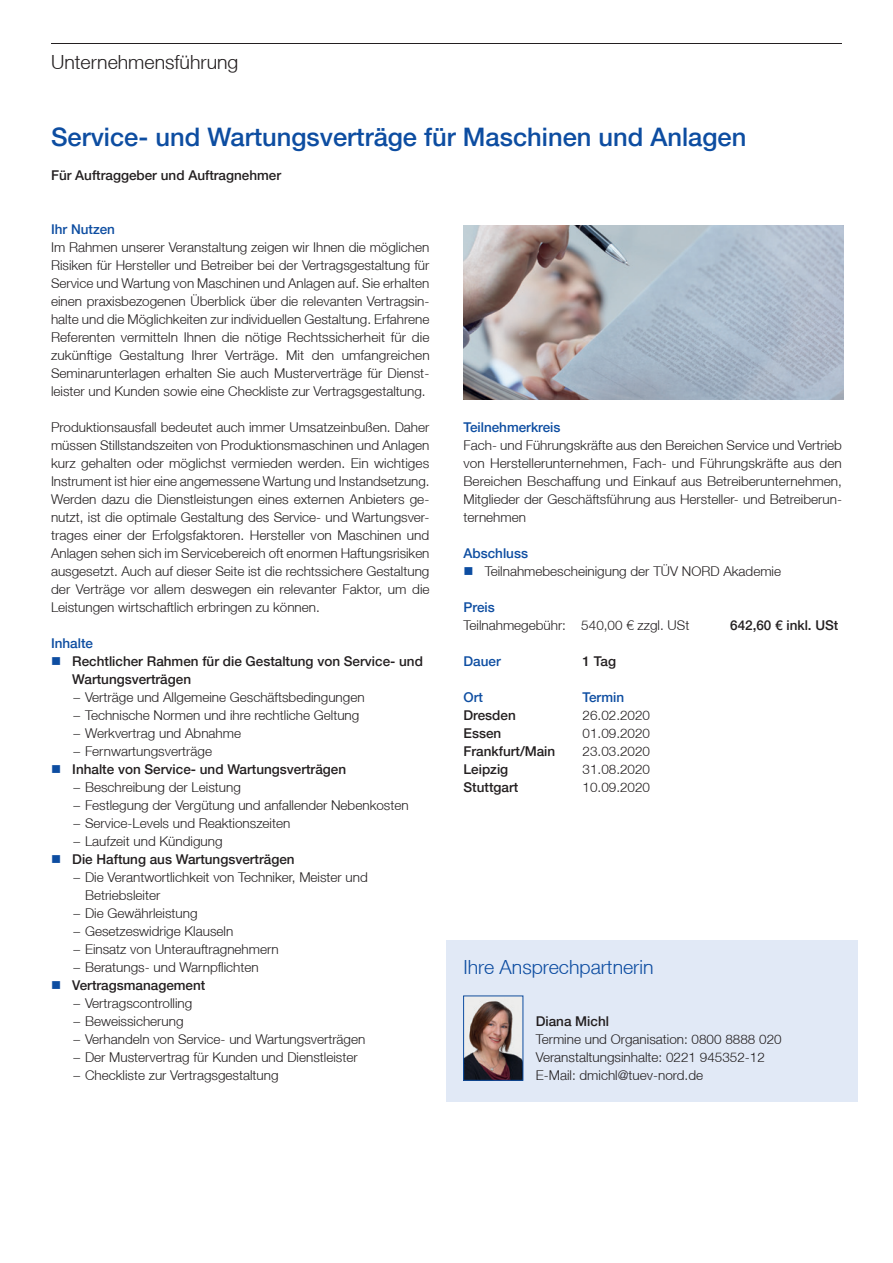
<style>
.page{position:relative;width:893px;height:1263px;background:#fff}
.page>*{position:absolute;margin:0;border:0;box-sizing:border-box;transform-origin:0 0}
.t1{font:500 25.5px "Helvetica Neue LT";color:#0d4da1}
.t2{font:300 19.5px "Helvetica Neue LT";color:#0d4da1}
.t3{font:300 19.5px "Helvetica Neue LT";color:#231f20}
.t4{font:300 13.5px/18px "Helvetica Neue LT";color:#231f20;text-align:justify}
.t5{font:500 13.5px/18px "Helvetica Neue LT";color:#231f20}
.t6{font:500 13.5px "Helvetica Neue LT";color:#0d4da1}
</style>
<div class="page">
<hr style="left:51px;top:43px;width:791px;height:1px;background:#231f20">
<div style="left:446px;top:940px;width:411px;height:161px;background:#e1e9f6"></div>
<img style="left:465px;top:998px;width:56px;height:80px">
<div style="left:463px;top:996px;width:60px;height:84px;border:1px solid #0d4da1"></div>
<img style="left:463px;top:225px;width:380px;height:175px">
<h2 class="t3" style="left:51px;top:50px;width:189px">Unternehmensführung</h2>
<h1 class="t1" style="left:51px;top:121px;width:697px">Service- und Wartungsverträge für Maschinen und Anlagen</h1>
<p class="t5" style="left:51px;top:166px;width:232px">Für Auftraggeber und Auftragnehmer</p>
<p class="t6" style="left:51px;top:221px;width:66px">Ihr Nutzen</p>
<p class="t4" style="left:51px;top:238px;width:380px">Im Rahmen unserer Veranstaltung zeigen wir Ihnen die möglichen Risiken für Hersteller und Betreiber bei der Vertragsgestaltung für Service und Wartung von Maschinen und Anlagen auf. Sie erhalten einen praxisbezogenen Überblick über die relevanten Vertragsin&shy;halte und die Möglichkeiten zur individuellen Gestaltung. Erfahrene Referenten vermitteln Ihnen die nötige Rechtssicherheit für die zukünftige Gestaltung Ihrer Verträge. Mit den umfangreichen Seminarunterlagen erhalten Sie auch Musterverträge für Dienst&shy;leister und Kunden sowie eine Checkliste zur Vertragsgestaltung.</p>
<p class="t4" style="left:51px;top:418px;width:380px">Produktionsausfall bedeutet auch immer Umsatzeinbußen. Daher müssen Stillstandszeiten von Produktionsmaschinen und Anlagen kurz gehalten oder möglichst vermieden werden. Ein wichtiges Instrument ist hier eine angemessene Wartung und Instandsetzung.<br>Werden dazu die Dienstleistungen eines externen Anbieters ge&shy;nutzt, ist die optimale Gestaltung des Service- und Wartungsver&shy;trages einer der Erfolgsfaktoren. Hersteller von Maschinen und Anlagen sehen sich im Servicebereich oft enormen Haftungsrisiken ausgesetzt. Auch auf dieser Seite ist die rechtssichere Gestaltung der Verträge vor allem deswegen ein relevanter Faktor, um die Leistungen wirtschaftlich erbringen zu können.</p>
<p class="t6" style="left:51px;top:635px;width:44px">Inhalte</p>
<p class="t5" style="left:72px;top:652px;width:352px">Rechtlicher Rahmen für die Gestaltung von Service- und<br>Wartungsverträgen</p>
<p class="t4" style="left:73px;top:688px;width:293px">– Verträge und Allgemeine Geschäftsbedingungen</p>
<p class="t4" style="left:73px;top:706px;width:288px">– Technische Normen und ihre rechtliche Geltung</p>
<p class="t4" style="left:73px;top:724px;width:169px">– Werkvertrag und Abnahme</p>
<p class="t4" style="left:73px;top:742px;width:140px">– Fernwartungsverträge</p>
<p class="t5" style="left:72px;top:760px;width:275px">Inhalte von Service- und Wartungsverträgen</p>
<p class="t4" style="left:73px;top:778px;width:169px">– Beschreibung der Leistung</p>
<p class="t4" style="left:73px;top:796px;width:337px">– Festlegung der Vergütung und anfallender Nebenkosten</p>
<p class="t4" style="left:73px;top:814px;width:218px">– Service-Levels und Reaktionszeiten</p>
<p class="t4" style="left:73px;top:832px;width:151px">– Laufzeit und Kündigung</p>
<p class="t5" style="left:72px;top:850px;width:224px">Die Haftung aus Wartungsverträgen</p>
<p class="t4" style="left:85px;top:868px;width:284px;text-indent:-12px">– Die Verantwortlichkeit von Techniker, Meister und<br>Betriebsleiter</p>
<p class="t4" style="left:73px;top:904px;width:126px">– Die Gewährleistung</p>
<p class="t4" style="left:73px;top:922px;width:161px">– Gesetzeswidrige Klauseln</p>
<p class="t4" style="left:73px;top:940px;width:207px">– Einsatz von Unterauftragnehmern</p>
<p class="t4" style="left:73px;top:958px;width:187px">– Beratungs- und Warnpflichten</p>
<p class="t5" style="left:72px;top:976px;width:135px">Vertragsmanagement</p>
<p class="t4" style="left:73px;top:994px;width:120px">– Vertragscontrolling</p>
<p class="t4" style="left:73px;top:1012px;width:112px">– Beweissicherung</p>
<p class="t4" style="left:73px;top:1030px;width:294px">– Verhandeln von Service- und Wartungsverträgen</p>
<p class="t4" style="left:73px;top:1048px;width:286px">– Der Mustervertrag für Kunden und Dienstleister</p>
<p class="t4" style="left:73px;top:1066px;width:207px">– Checkliste zur Vertragsgestaltung</p>
<p class="t6" style="left:463px;top:419px;width:99px">Teilnehmerkreis</p>
<p class="t4" style="left:463px;top:436px;width:380px">Fach- und Führungskräfte aus den Bereichen Service und Vertrieb von Herstellerunternehmen, Fach- und Führungskräfte aus den Bereichen Beschaffung und Einkauf aus Betreiberunternehmen, Mitglieder der Geschäftsführung aus Hersteller- und Betreiberun&shy;ternehmen</p>
<p class="t6" style="left:463px;top:545px;width:66px">Abschluss</p>
<p class="t4" style="left:485px;top:562px;width:298px">Teilnahmebescheinigung der TÜV NORD Akademie</p>
<p class="t6" style="left:463px;top:599px;width:33px">Preis</p>
<p class="t4" style="left:463px;top:616px;width:227px">Teilnahmegebühr: 540,00 € zzgl. USt</p>
<p class="t5" style="left:730px;top:616px;width:110px">642,60 € inkl. USt</p>
<p class="t6" style="left:463px;top:653px;width:39px">Dauer</p>
<p class="t5" style="left:583px;top:652px;width:35px">1 Tag</p>
<p class="t6" style="left:463px;top:689px;width:21px">Ort</p>
<p class="t6" style="left:583px;top:689px;width:43px">Termin</p>
<p class="t5" style="left:463px;top:706px;width:54px">Dresden</p>
<p class="t4" style="left:583px;top:706px;width:69px">26.02.2020</p>
<p class="t5" style="left:463px;top:724px;width:39px">Essen</p>
<p class="t4" style="left:583px;top:724px;width:69px">01.09.2020</p>
<p class="t5" style="left:463px;top:742px;width:93px">Frankfurt/Main</p>
<p class="t4" style="left:583px;top:742px;width:69px">23.03.2020</p>
<p class="t5" style="left:463px;top:760px;width:46px">Leipzig</p>
<p class="t4" style="left:583px;top:760px;width:69px">31.08.2020</p>
<p class="t5" style="left:463px;top:778px;width:56px">Stuttgart</p>
<p class="t4" style="left:583px;top:778px;width:69px">10.09.2020</p>
<h2 class="t2" style="left:463px;top:955px;width:192px">Ihre Ansprechpartnerin</h2>
<p class="t5" style="left:536px;top:1012px;width:75px">Diana Michl</p>
<p class="t4" style="left:536px;top:1030px;width:247px;text-align:left">Termine und Organisation: 0800 8888 020<br>Veranstaltungsinhalte: 0221 945352-12<br>E-Mail: dmichl@tuev-nord.de</p>
</div>
